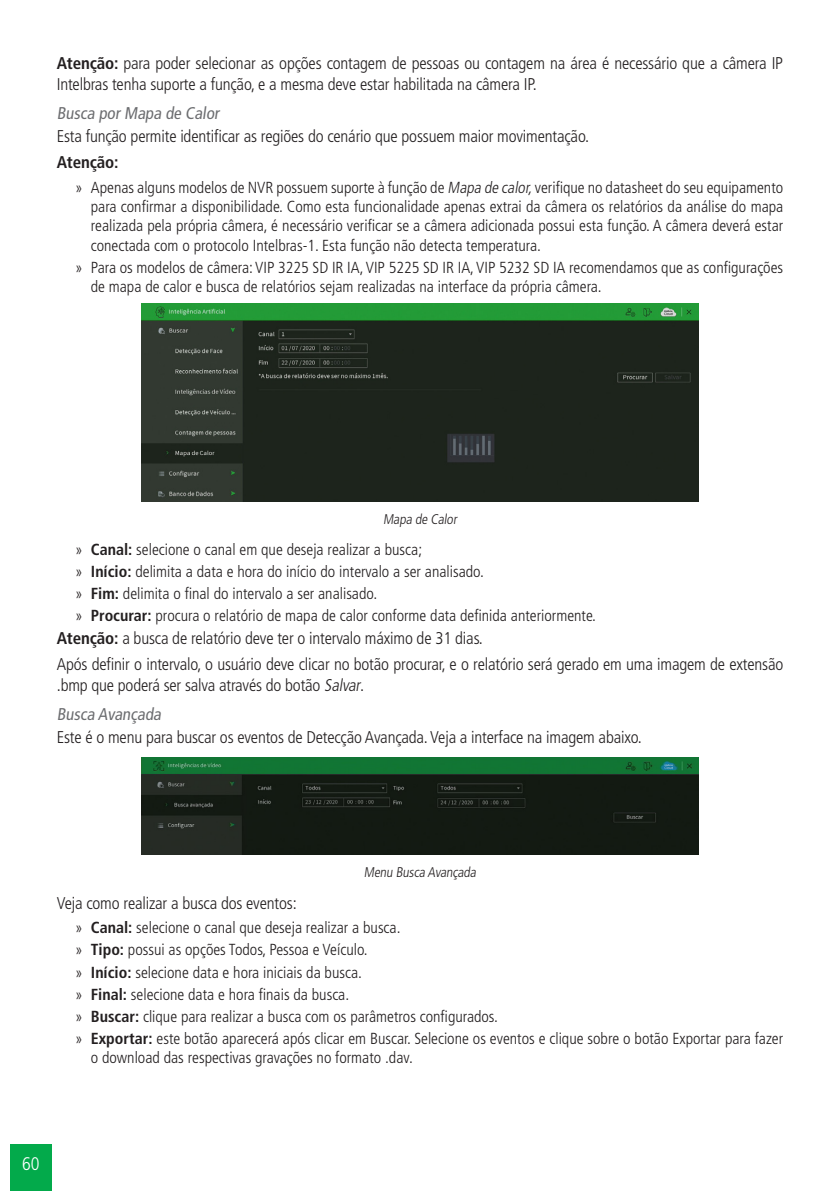
<style>
.page{position:relative;width:840px;height:1191px;background:#fff}
.page>*{position:absolute;margin:0;border:0;box-sizing:border-box;transform-origin:0 0}
.t1{font:300 condensed 18.2px "Frutiger LT Std";color:#fff}
._0__Corpo_de_texto{font:300 condensed 17px/20.4px "Frutiger LT Std";letter-spacing:-.01em;color:#231f20}
._4__Titulo_4{font:condensed 17px "Frutiger LT Std";color:#6c6d70}
._0__Corpo_de_texto-2{font:700 condensed 17px "Frutiger LT Std";letter-spacing:-.01em;color:#231f20}
.t2{font:300 condensed 16px/19.2px "Frutiger LT Std";color:#231f20}
._7__Legenda{font:300 condensed 14px "Frutiger LT Std";color:#231f20}
.s1{font-weight:700}
.s2{font-style:italic}
</style>
<div class="page">
<div style="left:10px;top:1144px;width:42px;height:47px;background:#03aa4b"></div>
<img style="left:141px;top:304px;width:557px;height:198px">
<img style="left:141px;top:757px;width:557px;height:97px">
<p class="_0__Corpo_de_texto" style="left:57px;top:54px;width:727px"><span class="s1">Atenção:</span> para poder selecionar as opções contagem de pessoas ou contagem na área é necessário que a câmera IP<br>Intelbras tenha suporte a função, e a mesma deve estar habilitada na câmera IP.</p>
<p class="_4__Titulo_4" style="left:57px;top:103px;width:167px">Busca por Mapa de Calor</p>
<p class="_0__Corpo_de_texto" style="left:57px;top:126px;width:533px">Esta função permite identificar as regiões do cenário que possuem maior movimentação.</p>
<p class="_0__Corpo_de_texto-2" style="left:57px;top:152px;width:63px">Atenção:</p>
<p class="t2" style="left:91px;top:178px;width:693px;text-align:justify;text-indent:-16px">» Apenas alguns modelos de NVR possuem suporte à função de <span class="s2">Mapa de calor,</span>verifique no datasheet do seu equipamento para confirmar a disponibilidade. Como esta funcionalidade apenas extrai da câmera os relatórios da análise do mapa realizada pela própria câmera, é necessário verificar se a câmera adicionada possui esta função. A câmera deverá estar conectada com o protocolo Intelbras-1. Esta função não detecta temperatura.</p>
<p class="t2" style="left:91px;top:258px;width:693px;text-indent:-16px">» Para os modelos de câmera: VIP 3225 SD IR IA, VIP 5225 SD IR IA, VIP 5232 SD IA recomendamos que as configurações de mapa de calor e busca de relatórios sejam realizadas na interface da própria câmera.</p>
<p class="_7__Legenda" style="left:383px;top:511px;width:78px">Mapa de Calor</p>
<p class="t2" style="left:75px;top:540px;width:348px">» <span class="s1">Canal:</span> selecione o canal em que deseja realizar a busca;</p>
<p class="t2" style="left:75px;top:562px;width:410px">» <span class="s1">Início:</span> delimita a data e hora do início do intervalo a ser analisado.</p>
<p class="t2" style="left:75px;top:584px;width:303px">» <span class="s1">Fim:</span> delimita o final do intervalo a ser analisado.</p>
<p class="t2" style="left:75px;top:606px;width:522px">» <span class="s1">Procurar:</span> procura o relatório de mapa de calor conforme data definida anteriormente.</p>
<p class="_0__Corpo_de_texto" style="left:57px;top:628px;width:427px"><span class="s1">Atenção:</span> a busca de relatório deve ter o intervalo máximo de 31 dias.</p>
<p class="_0__Corpo_de_texto" style="left:57px;top:654px;width:727px">Após definir o intervalo, o usuário deve clicar no botão procurar, e o relatório será gerado em uma imagem de extensão .bmp que poderá ser salva através do botão <span class="s2">Salvar</span>.</p>
<p class="_4__Titulo_4" style="left:57px;top:704px;width:109px">Busca Avançada</p>
<p class="_0__Corpo_de_texto" style="left:57px;top:727px;width:586px">Este é o menu para buscar os eventos de Detecção Avançada. Veja a interface na imagem abaixo.</p>
<p class="_7__Legenda" style="left:363px;top:864px;width:116px">Menu Busca Avançada</p>
<p class="_0__Corpo_de_texto" style="left:57px;top:892px;width:241px">Veja como realizar a busca dos eventos:</p>
<p class="t2" style="left:75px;top:918px;width:326px">» <span class="s1">Canal:</span> selecione o canal que deseja realizar a busca.</p>
<p class="t2" style="left:75px;top:940px;width:294px">» <span class="s1">Tipo:</span> possui as opções Todos, Pessoa e Veículo.</p>
<p class="t2" style="left:75px;top:962px;width:288px">» <span class="s1">Início:</span> selecione data e hora iniciais da busca.</p>
<p class="t2" style="left:75px;top:984px;width:275px">» <span class="s1">Final:</span> selecione data e hora finais da busca.</p>
<p class="t2" style="left:75px;top:1006px;width:424px">» <span class="s1">Buscar:</span> clique para realizar a busca com os parâmetros configurados.</p>
<p class="t2" style="left:91px;top:1028px;width:693px;text-indent:-16px">» <span class="s1">Exportar:</span> este botão aparecerá após clicar em Buscar. Selecione os eventos e clique sobre o botão Exportar para fazer o download das respectivas gravações no formato .dav.</p>
<p class="t1" style="left:22px;top:1153px;width:19px">60</p>
</div>
